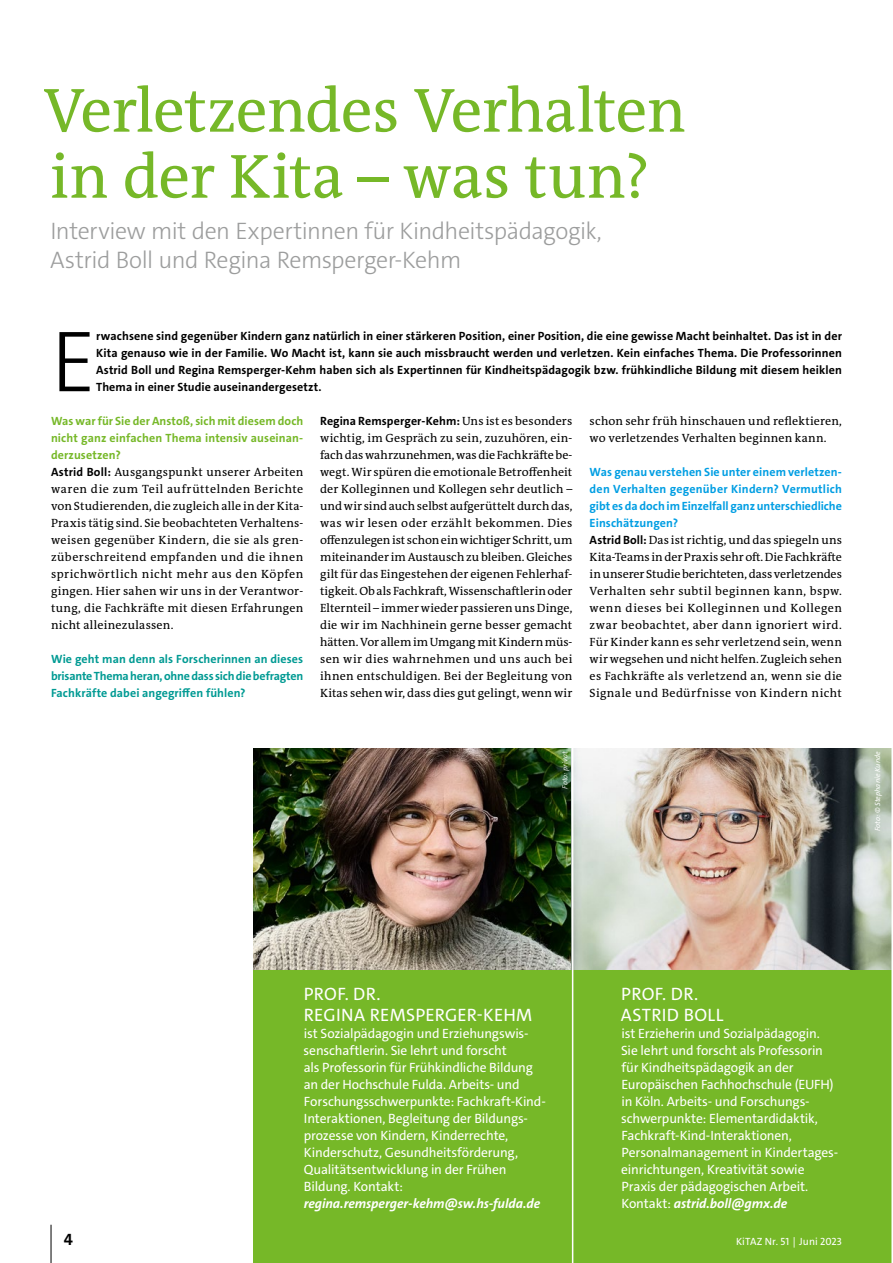
<style>
.page{position:relative;width:893px;height:1263px;background:#fff}
.page>*{position:absolute;margin:0;border:0;box-sizing:border-box;transform-origin:0 0}
.t1{font:300 87.6px "The Sans C4 s";color:#000}
.t2{font:63px/66px "The Antiqua B W5 Plain";letter-spacing:-.01em;color:#76b828}
.t3{font:300 24px/28.8px "The Sans C4 s";letter-spacing:-.02em;color:#9c9d9d}
.t4{font:18px/21px "The Sans C4 s";letter-spacing:.015em;color:#fff}
.t5{font:700 16.5px "The Sans C4 s";color:#000}
.t6{font:13.5px/17px "The Sans C4 s";letter-spacing:-.01em;color:#fff}
.t7{font:italic 700 13.5px "The Sans C4 s";letter-spacing:-.005em;color:#fff}
.t8{font:12px/17px "The Antiqua B W5 Plain";letter-spacing:.02em;color:#000;text-align:justify}
.t9{font:700 12px/17px "The Sans C4 s";letter-spacing:.01em;color:#000;text-align:justify}
.t10{font:700 12px/17px "The Sans C4 s";letter-spacing:-.005em;color:#009ee3;text-align:justify}
.t11{font:700 12px/17px "The Sans C4 s";letter-spacing:.005em;color:#009a93;text-align:justify}
.t12{font:700 12px/17px "The Sans C4 s";letter-spacing:.01em;color:#76b828;text-align:justify}
.t13{font:10.5px "The Sans C4 s";letter-spacing:.005em;color:#fff}
.t14{font:italic 7.5px "The Sans C4 s";letter-spacing:.01em;color:#fff}
.s1{font-family:"The Sans C4 s";font-weight:700}
.s2{font-family:"The Antiqua B W5 Plain";font-weight:400}
.s3{font-weight:700;font-style:italic}
</style>
<div class="page">
<div style="left:253px;top:748px;width:640px;height:515px;background:#76b828"></div>
<img style="left:253px;top:748px;width:638px;height:221px">
<hr style="left:51px;top:1225px;width:1px;height:38px;background:#000">
<hr style="left:572px;top:746px;width:1px;height:517px;background:#fff">
<hr style="left:891px;top:746px;width:2px;height:517px;background:#fff">
<h2 class="t2" style="left:43px;top:78px;width:644px">Verletzendes Verhalten in der Kita – was tun?</h2>
<h3 class="t3" style="left:50px;top:217px;width:553px">Interview mit den Expertinnen für Kindheitspädagogik,<br>Astrid Boll und Regina Remsperger-Kehm</h3>
<h1 class="t1" style="left:51px;top:305px;width:47px">E</h1>
<p class="t9" style="left:96px;top:328px;width:747px">rwachsene sind gegenüber Kindern ganz natürlich in einer stärkeren Position, einer Position, die eine gewisse Macht beinhaltet. Das ist in der Kita genauso wie in der Familie. Wo Macht ist, kann sie auch missbraucht werden und verletzen. Kein einfaches Thema. Die Professorinnen Astrid Boll und Regina Remsperger-Kehm haben sich als Expertinnen für Kindheitspädagogik bzw. frühkindliche Bildung mit diesem heiklen Thema in einer Studie auseinandergesetzt.</p>
<p class="t12" style="left:51px;top:413px;width:254px">Was war für Sie der Anstoß, sich mit diesem doch nicht ganz einfachen Thema intensiv auseinan&shy;derzusetzen?</p>
<p class="t8" style="left:51px;top:464px;width:254px"><span class="s1">Astrid Boll:</span> Ausgangspunkt unserer Arbeiten waren die zum Teil aufrüttelnden Berichte von Studierenden, die zugleich alle in der Kita-Praxis tätig sind. Sie beobachteten Verhaltens&shy;weisen gegenüber Kindern, die sie als gren&shy;züberschreitend empfanden und die ihnen sprichwörtlich nicht mehr aus den Köpfen gingen. Hier sahen wir uns in der Verantwor&shy;tung, die Fachkräfte mit diesen Erfahrungen nicht alleinezulassen.</p>
<p class="t11" style="left:51px;top:651px;width:254px">Wie geht man denn als Forscherinnen an dieses brisante Thema heran, ohne dass sich die befragten Fachkräfte dabei angegriffen fühlen?</p>
<p class="t9" style="left:320px;top:413px;width:254px">Regina Remsperger-Kehm: <span class="s2">Uns ist es besonders</span></p>
<p class="t8" style="left:320px;top:430px;width:254px">wichtig, im Gespräch zu sein, zuzuhören, ein&shy;fach das wahrzunehmen, was die Fachkräfte be&shy;wegt. Wir spüren die emotionale Betroffenheit der Kolleginnen und Kollegen sehr deutlich – und wir sind auch selbst aufgerüttelt durch das, was wir lesen oder erzählt bekommen. Dies offenzulegen ist schon ein wichtiger Schritt, um miteinander im Austausch zu bleiben. Gleiches gilt für das Eingestehen der eigenen Fehlerhaf&shy;tigkeit. Ob als Fachkraft, Wissenschaftlerin oder Elternteil – immer wieder passieren uns Dinge, die wir im Nachhinein gerne besser gemacht hätten. Vor allem im Umgang mit Kindern müs&shy;sen wir dies wahrnehmen und uns auch bei ihnen entschuldigen. Bei der Begleitung von Kitas sehen wir, dass dies gut gelingt, wenn wir</p>
<p class="t8" style="left:590px;top:413px;width:254px">schon sehr früh hinschauen und reflektieren, wo verletzendes Verhalten beginnen kann.</p>
<p class="t10" style="left:590px;top:464px;width:254px">Was genau verstehen Sie unter einem verletzen&shy;den Verhalten gegenüber Kindern? Vermutlich gibt es da doch im Einzelfall ganz unterschiedliche Einschätzungen?</p>
<p class="t8" style="left:590px;top:532px;width:254px"><span class="s1">Astrid Boll:</span> Das ist richtig, und das spiegeln uns Kita-Teams in der Praxis sehr oft. Die Fachkräfte in unserer Studie berichteten, dass verletzendes Verhalten sehr subtil beginnen kann, bspw. wenn dieses bei Kolleginnen und Kollegen zwar beobachtet, aber dann ignoriert wird.<br>Für Kinder kann es sehr verletzend sein, wenn wir wegsehen und nicht helfen. Zugleich sehen es Fachkräfte als verletzend an, wenn sie die Signale und Bedürfnisse von Kindern nicht</p>
<p class="t14" style="left:560px;top:789px;width:39px;rotate:-90deg">Foto: privat</p>
<p class="t14" style="left:873px;top:831px;width:82px;rotate:-90deg">Foto: © Stephanie Kunde</p>
<h3 class="t4" style="left:304px;top:983px;width:230px">PROF. DR.<br>REGINA REMSPERGER-KEHM</h3>
<p class="t6" style="left:304px;top:1025px;width:244px">ist Sozialpädagogin und Erziehungswis&shy;senschaftlerin. Sie lehrt und forscht<br>als Professorin für Frühkindliche Bildung an der Hochschule Fulda. Arbeits- und Forschungsschwerpunkte: Fachkraft-Kind-Interaktionen, Begleitung der Bildungs&shy;prozesse von Kindern, Kinderrechte, Kinderschutz, Gesundheitsförderung, Qualitätsentwicklung in der Frühen Bildung. Kontakt:</p>
<p class="t7" style="left:304px;top:1194px;width:238px">regina.remsperger-kehm@sw.hs-fulda.de</p>
<h3 class="t4" style="left:621px;top:983px;width:104px">PROF. DR.<br>ASTRID BOLL</h3>
<p class="t6" style="left:621px;top:1025px;width:219px">ist Erzieherin und Sozialpädagogin.<br>Sie lehrt und forscht als Professorin für Kindheitspädagogik an der Europäischen Fachhochschule (EUFH) in Köln. Arbeits- und Forschungs&shy;schwerpunkte: Elementardidaktik, Fachkraft-Kind-Interaktionen, Personalmanagement in Kindertages&shy;einrichtungen, Kreativität sowie Praxis der pädagogischen Arbeit.<br>Kontakt: <span class="s3">astrid.boll@gmx.de</span></p>
<h3 class="t5" style="left:64px;top:1229px;width:11px">4</h3>
<p class="t13" style="left:736px;top:1235px;width:107px">KiTAZ Nr. 51 | Juni 2023</p>
</div>
